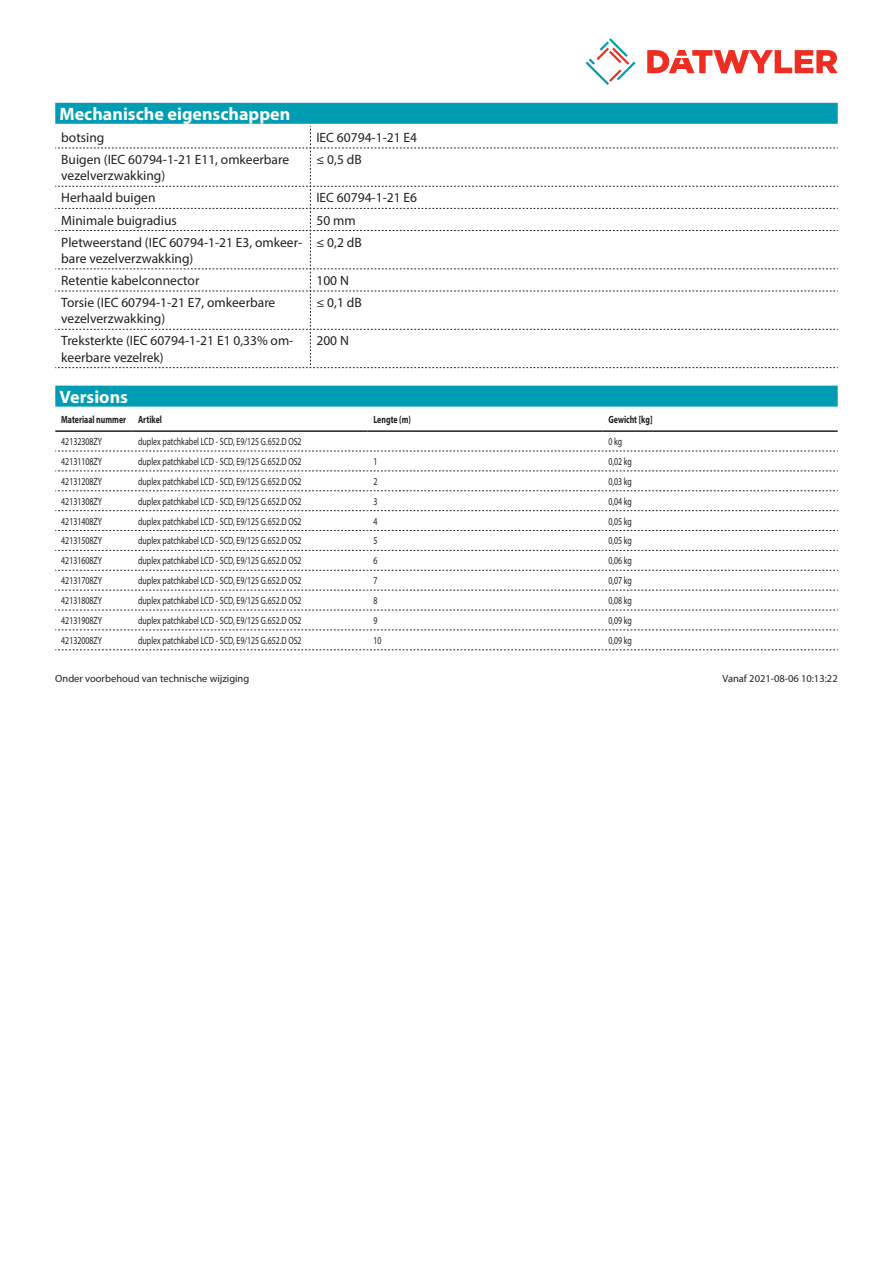
<style>
.page{position:relative;width:893px;height:1263px;background:#fff}
.page>*{position:absolute;margin:0;border:0;box-sizing:border-box;transform-origin:0 0}
.Standard_Head_Proper{font:700 18px "Myriad Pro";color:#fff}
.myriad_light_propert{font:13.5px/16.2px "Myriad Pro";color:#231f20}
.myriadlight{font:10.5px "Myriad Pro";color:#231f20;scale:.75 1}
.Footnote{font:10.5px "Myriad Pro";color:#231f20}
.myriadbold{font:700 10.5px "Myriad Pro";color:#231f20;scale:.75 1}
</style>
<div class="page">
<svg style="left:586px;top:38px;width:49px;height:47px"></svg>
<svg style="left:647px;top:50px;width:191px;height:23px"></svg>
<div style="left:55px;top:103px;width:783px;height:21px;background:#009cb3"></div>
<svg style="left:55px;top:126px;width:783px;height:242px"></svg>
<div style="left:55px;top:386px;width:783px;height:21px;background:#009cb3"></div>
<hr style="left:55px;top:430px;width:77px;height:2px;background:#231f20">
<hr style="left:132px;top:430px;width:235px;height:2px;background:#231f20">
<hr style="left:367px;top:430px;width:235px;height:2px;background:#231f20">
<hr style="left:602px;top:430px;width:236px;height:2px;background:#231f20">
<svg style="left:55px;top:451px;width:783px;height:1px"></svg>
<svg style="left:55px;top:471px;width:783px;height:1px"></svg>
<svg style="left:55px;top:490px;width:783px;height:1px"></svg>
<svg style="left:55px;top:510px;width:783px;height:1px"></svg>
<svg style="left:55px;top:530px;width:783px;height:1px"></svg>
<svg style="left:55px;top:550px;width:783px;height:1px"></svg>
<svg style="left:55px;top:570px;width:783px;height:1px"></svg>
<svg style="left:55px;top:590px;width:783px;height:1px"></svg>
<svg style="left:55px;top:610px;width:783px;height:1px"></svg>
<svg style="left:55px;top:630px;width:783px;height:1px"></svg>
<svg style="left:55px;top:649px;width:783px;height:1px"></svg>
<p class="Standard_Head_Proper" style="left:60px;top:102px;width:232px">Mechanische eigenschappen</p>
<p class="myriad_light_propert" style="left:61px;top:129px;width:45px">botsing</p>
<p class="myriad_light_propert" style="left:316px;top:129px;width:102px">IEC 60794-1-21 E4</p>
<p class="myriad_light_propert" style="left:61px;top:151px;width:229px">Buigen (IEC 60794-1-21 E11, omkeerbare vezelverzwakking)</p>
<p class="myriad_light_propert" style="left:316px;top:151px;width:47px">≤ 0,5 dB</p>
<p class="myriad_light_propert" style="left:61px;top:190px;width:96px">Herhaald buigen</p>
<p class="myriad_light_propert" style="left:316px;top:190px;width:102px">IEC 60794-1-21 E6</p>
<p class="myriad_light_propert" style="left:61px;top:212px;width:117px">Minimale buigradius</p>
<p class="myriad_light_propert" style="left:316px;top:212px;width:41px">50 mm</p>
<p class="myriad_light_propert" style="left:61px;top:234px;width:242px">Pletweerstand (IEC 60794-1-21 E3, omkeer&shy;bare vezelverzwakking)</p>
<p class="myriad_light_propert" style="left:316px;top:234px;width:47px">≤ 0,2 dB</p>
<p class="myriad_light_propert" style="left:61px;top:272px;width:140px">Retentie kabelconnector</p>
<p class="myriad_light_propert" style="left:316px;top:272px;width:34px">100 N</p>
<p class="myriad_light_propert" style="left:61px;top:294px;width:216px">Torsie (IEC 60794-1-21 E7, omkeerbare vezelverzwakking)</p>
<p class="myriad_light_propert" style="left:316px;top:294px;width:47px">≤ 0,1 dB</p>
<p class="myriad_light_propert" style="left:61px;top:333px;width:234px">Treksterkte (IEC 60794-1-21 E1 0,33% om&shy;keerbare vezelrek)</p>
<p class="myriad_light_propert" style="left:316px;top:333px;width:34px">200 N</p>
<p class="Standard_Head_Proper" style="left:60px;top:385px;width:70px">Versions</p>
<p class="myriadbold" style="left:61px;top:412px;width:88px">Materiaal nummer</p>
<p class="myriadbold" style="left:138px;top:412px;width:33px">Artikel</p>
<p class="myriadbold" style="left:373px;top:412px;width:52px">Lengte (m)</p>
<p class="myriadbold" style="left:608px;top:412px;width:60px">Gewicht [kg]</p>
<p class="myriadlight" style="left:61px;top:435px;width:56px">42132308ZY</p>
<p class="myriadlight" style="left:138px;top:435px;width:219px">duplex patchkabel LCD - SCD, E9/125 G.652.D OS2</p>
<p class="myriadlight" style="left:608px;top:435px;width:20px">0 kg</p>
<p class="myriadlight" style="left:61px;top:455px;width:56px">42131108ZY</p>
<p class="myriadlight" style="left:138px;top:455px;width:219px">duplex patchkabel LCD - SCD, E9/125 G.652.D OS2</p>
<p class="myriadlight" style="left:373px;top:455px;width:7px">1</p>
<p class="myriadlight" style="left:608px;top:455px;width:33px">0,02 kg</p>
<p class="myriadlight" style="left:61px;top:475px;width:56px">42131208ZY</p>
<p class="myriadlight" style="left:138px;top:475px;width:219px">duplex patchkabel LCD - SCD, E9/125 G.652.D OS2</p>
<p class="myriadlight" style="left:373px;top:475px;width:7px">2</p>
<p class="myriadlight" style="left:608px;top:475px;width:33px">0,03 kg</p>
<p class="myriadlight" style="left:61px;top:495px;width:56px">42131308ZY</p>
<p class="myriadlight" style="left:138px;top:495px;width:219px">duplex patchkabel LCD - SCD, E9/125 G.652.D OS2</p>
<p class="myriadlight" style="left:373px;top:495px;width:7px">3</p>
<p class="myriadlight" style="left:608px;top:495px;width:33px">0,04 kg</p>
<p class="myriadlight" style="left:61px;top:514px;width:56px">42131408ZY</p>
<p class="myriadlight" style="left:138px;top:514px;width:219px">duplex patchkabel LCD - SCD, E9/125 G.652.D OS2</p>
<p class="myriadlight" style="left:373px;top:514px;width:7px">4</p>
<p class="myriadlight" style="left:608px;top:514px;width:33px">0,05 kg</p>
<p class="myriadlight" style="left:61px;top:534px;width:56px">42131508ZY</p>
<p class="myriadlight" style="left:138px;top:534px;width:219px">duplex patchkabel LCD - SCD, E9/125 G.652.D OS2</p>
<p class="myriadlight" style="left:373px;top:534px;width:7px">5</p>
<p class="myriadlight" style="left:608px;top:534px;width:33px">0,05 kg</p>
<p class="myriadlight" style="left:61px;top:554px;width:56px">42131608ZY</p>
<p class="myriadlight" style="left:138px;top:554px;width:219px">duplex patchkabel LCD - SCD, E9/125 G.652.D OS2</p>
<p class="myriadlight" style="left:373px;top:554px;width:7px">6</p>
<p class="myriadlight" style="left:608px;top:554px;width:33px">0,06 kg</p>
<p class="myriadlight" style="left:61px;top:574px;width:56px">42131708ZY</p>
<p class="myriadlight" style="left:138px;top:574px;width:219px">duplex patchkabel LCD - SCD, E9/125 G.652.D OS2</p>
<p class="myriadlight" style="left:373px;top:574px;width:7px">7</p>
<p class="myriadlight" style="left:608px;top:574px;width:33px">0,07 kg</p>
<p class="myriadlight" style="left:61px;top:594px;width:56px">42131808ZY</p>
<p class="myriadlight" style="left:138px;top:594px;width:219px">duplex patchkabel LCD - SCD, E9/125 G.652.D OS2</p>
<p class="myriadlight" style="left:373px;top:594px;width:7px">8</p>
<p class="myriadlight" style="left:608px;top:594px;width:33px">0,08 kg</p>
<p class="myriadlight" style="left:61px;top:614px;width:56px">42131908ZY</p>
<p class="myriadlight" style="left:138px;top:614px;width:219px">duplex patchkabel LCD - SCD, E9/125 G.652.D OS2</p>
<p class="myriadlight" style="left:373px;top:614px;width:7px">9</p>
<p class="myriadlight" style="left:608px;top:614px;width:33px">0,09 kg</p>
<p class="myriadlight" style="left:61px;top:634px;width:56px">42132008ZY</p>
<p class="myriadlight" style="left:138px;top:634px;width:219px">duplex patchkabel LCD - SCD, E9/125 G.652.D OS2</p>
<p class="myriadlight" style="left:373px;top:634px;width:12px">10</p>
<p class="myriadlight" style="left:608px;top:634px;width:33px">0,09 kg</p>
<p class="Footnote" style="left:55px;top:671px;width:196px">Onder voorbehoud van technische wijziging</p>
<p class="Footnote" style="left:722px;top:671px;width:117px">Vanaf 2021-08-06 10:13:22</p>
</div>
